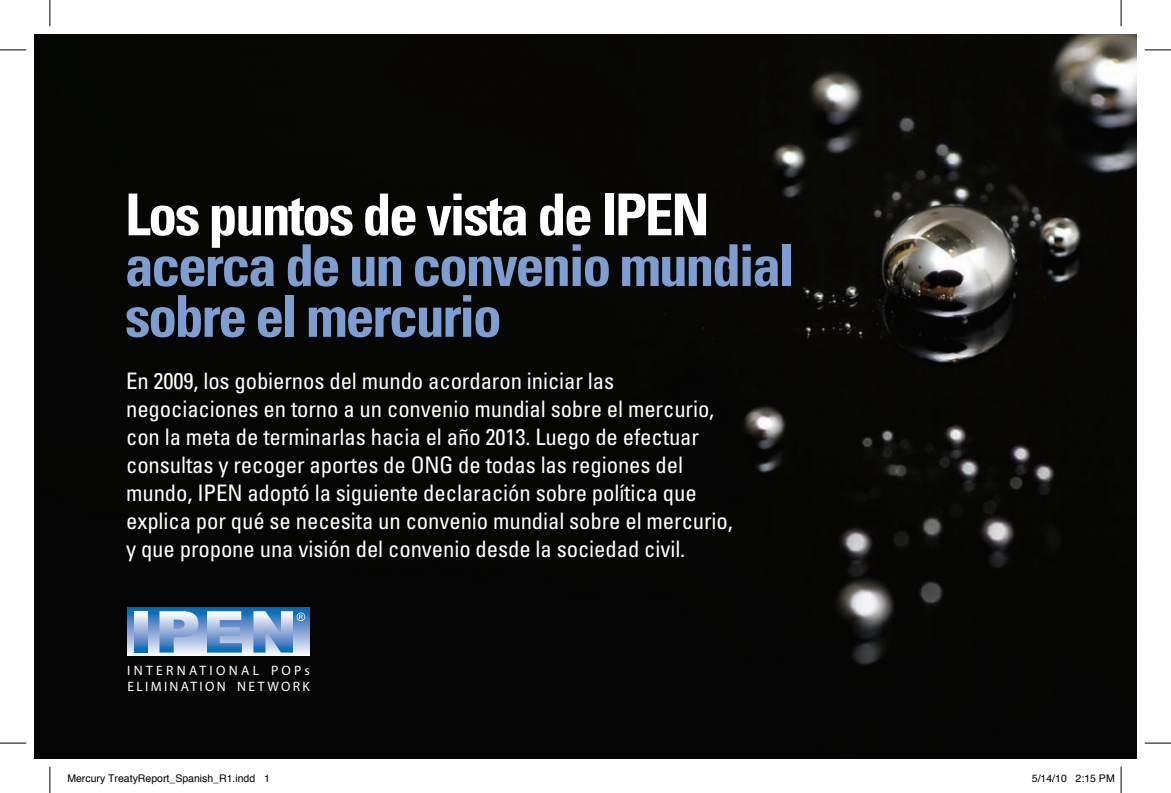
<style>
.page{position:relative;width:1171px;height:793px;background:#fff}
.page>*{position:absolute;margin:0;border:0;box-sizing:border-box;transform-origin:0 0}
.t1{font:700 condensed 57.75px/50.8px "Univers LT Std";letter-spacing:-.04em;color:#7e9ed1}
.t2{font:700 condensed 57.75px "Univers LT Std";letter-spacing:-.04em;color:#fff}
.t3{font:condensed 22.75px/28px "Univers LT Std";letter-spacing:-.005em;color:#fff}
.t4{font:13.65px/16.4px "Myriad Pro";letter-spacing:.185em;color:#fff}
.t5{font:10.5px "Helvetica";color:#000}
</style>
<div class="page">
<div style="left:34px;top:34px;width:1103px;height:725px;background:#060604"></div>
<svg style="left:127px;top:607px;width:182px;height:49px"></svg>
<svg style="left:135px;top:611px;width:12px;height:41px"></svg>
<svg style="left:159px;top:611px;width:39px;height:41px;background:#a4bddf"></svg>
<svg style="left:207px;top:611px;width:35px;height:41px"></svg>
<svg style="left:253px;top:611px;width:52px;height:41px;background:#8badd7"></svg>
<svg style="left:0;top:50px;width:26px;height:1px"></svg>
<svg style="left:1144px;top:50px;width:27px;height:1px"></svg>
<svg style="left:0;top:743px;width:26px;height:1px"></svg>
<svg style="left:1144px;top:743px;width:27px;height:1px"></svg>
<svg style="left:50px;top:0;width:1px;height:26px"></svg>
<svg style="left:50px;top:766px;width:1px;height:27px"></svg>
<svg style="left:1121px;top:0;width:1px;height:26px"></svg>
<svg style="left:1121px;top:766px;width:1px;height:27px"></svg>
<h1 class="t2" style="left:125px;top:179px;width:586px">Los puntos de vista de IPEN</h1>
<h1 class="t1" style="left:125px;top:240px;width:671px">acerca de un convenio mundial sobre el mercurio</h1>
<p class="t3" style="left:126px;top:366px;width:608px">En 2009, los gobiernos del mundo acordaron iniciar las negociaciones en torno a un convenio mundial sobre el mercurio, con la meta de terminarlas hacia el año 2013. Luego de efectuar consultas y recoger aportes de ONG de todas las regiones del mundo, IPEN adoptó la siguiente declaración sobre política que explica por qué se necesita un convenio mundial sobre el mercurio, y que propone una visión del convenio desde la sociedad civil.</p>
<p class="t4" style="left:127px;top:662px;width:184px">INTERNATIONAL POPs<br>ELIMINATION NETWORK</p>
<p class="t5" style="left:67px;top:770px;width:204px">Mercury TreatyReport_Spanish_R1.indd 1</p>
<p class="t5" style="left:1032px;top:770px;width:84px">5/14/10 2:15 PM</p>
</div>
